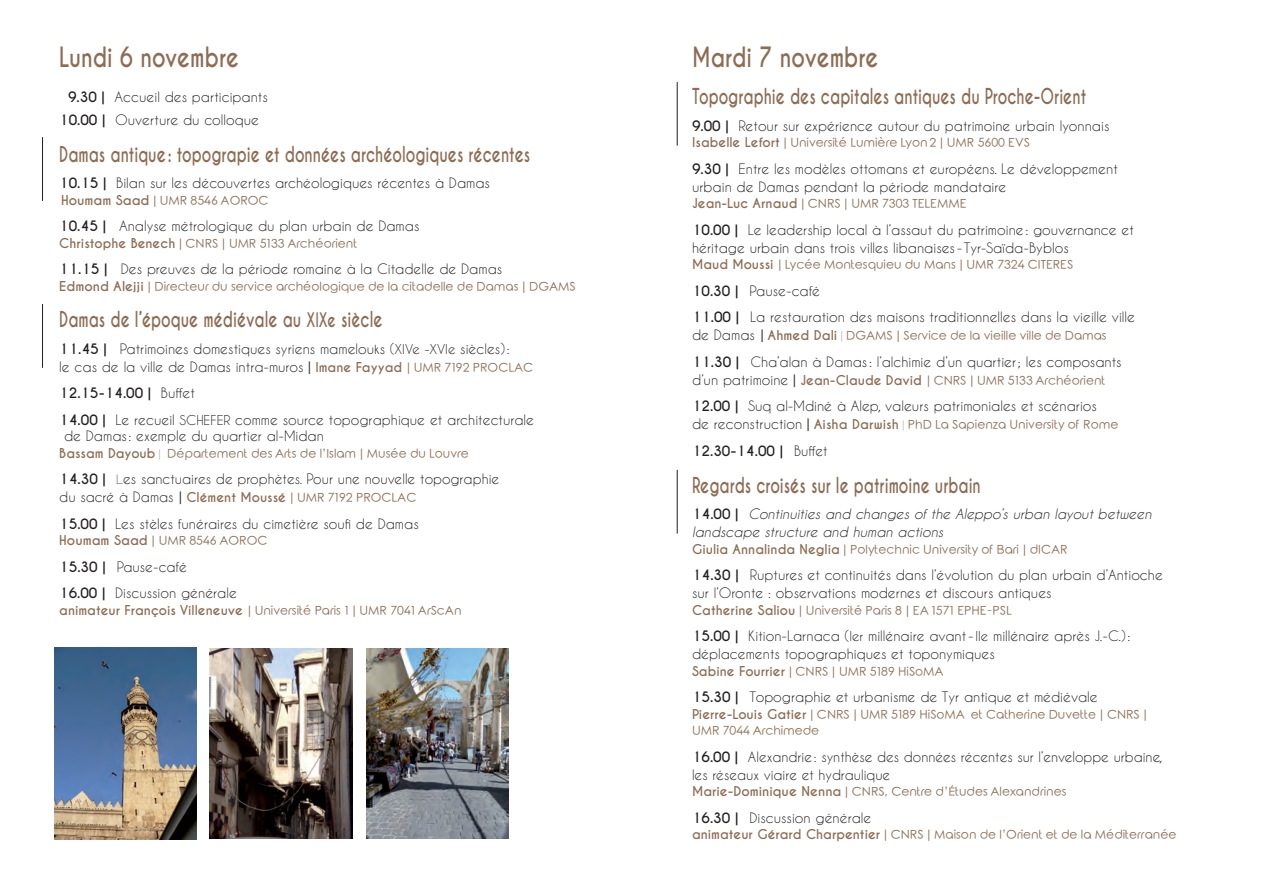
<style>
.page{position:relative;width:1263px;height:893px;background:#fff}
.page>*{position:absolute;margin:0;border:0;box-sizing:border-box;transform-origin:0 0}
.t1{font:700 26.25px "Caviar Dreams";color:#8d6c53;scale:.8 1}
.t2{font:700 20.7px "Caviar Dreams";color:#8d6c53;scale:.72 1}
.t3{font:13.5px/18px "Caviar Dreams";color:#231f20}
.t4{font:italic 13.5px/18px "Caviar Dreams";color:#231f20}
.t5{font:700 13.5px "Caviar Dreams";color:#231f20}
.t6{font:12px/16.5px "Rounded Elegance";color:#8d6c53}
.s1{font-weight:700}
.s2{font-family:"Caviar Dreams";font-weight:700;font-size:12.75px}
.s3{font-size:18.75px}
.s4{font-size:12.75px}
.s5{font-family:"Rounded Elegance"}
.s6{font-weight:700;font-size:12.75px;color:#8d6c53}
.s7{font-family:"Rounded Elegance";font-size:12px;color:#8d6c53}
.s8{font-weight:400}
.s9{font-family:"Roboto";font-weight:100}
.s10{font-family:"Caviar Dreams";font-size:13.5px;color:#231f20}
.s11{font-size:13.5px;color:#231f20}
.s12{font-family:"Roboto";font-weight:100;font-size:12.75px}
.s13{font-weight:700;font-style:normal}
</style>
<div class="page">
<hr style="left:677px;top:82px;width:1px;height:64px;background:#231f20">
<hr style="left:677px;top:470px;width:1px;height:64px;background:#231f20">
<hr style="left:42px;top:304px;width:1px;height:64px;background:#231f20">
<hr style="left:42px;top:137px;width:1px;height:64px;background:#231f20">
<img style="left:54px;top:647px;width:143px;height:192px">
<img style="left:366px;top:648px;width:143px;height:191px">
<img style="left:209px;top:648px;width:143px;height:191px">
<p class="t1" style="left:59px;top:42px;width:226px">Lundi 6 novembre</p>
<p class="t3" style="left:68px;top:88px;width:201px"><span class="s1">9.30 |</span> Accueil des participants</p>
<p class="t3" style="left:59px;top:110px;width:201px"><span class="s1">10.00 |</span> Ouverture du colloque</p>
<p class="t2" style="left:59px;top:141px;width:656px">Damas antique: topograpie et données archéologiques récentes</p>
<p class="t3" style="left:59px;top:174px;width:432px"><span class="s1">10.15 |</span> Bilan sur les découvertes archéologiques récentes à Damas</p>
<p class="t6" style="left:61px;top:193px;width:209px"><span class="s2">Houmam Saad</span> | UMR 8546 AOROC</p>
<p class="t3" style="left:59px;top:217px;width:362px"><span class="s1">10.45 |</span> Analyse métrologique du plan urbain de Damas</p>
<p class="t6" style="left:59px;top:236px;width:300px"><span class="s2">Christophe Benech</span> | CNRS | UMR 5133 Archéorient</p>
<p class="t3" style="left:59px;top:260px;width:444px"><span class="s1">11.15 |</span> Des preuves de la période romaine à la Citadelle de Damas</p>
<p class="t6" style="left:59px;top:279px;width:518px"><span class="s2">Edmond Alejji</span> | Directeur du service archéologique de la citadelle de Damas | DGAMS</p>
<p class="t2" style="left:59px;top:307px;width:450px">Damas de l’époque médiévale au <span class="s3">XIXe</span> siècle</p>
<p class="t3" style="left:59px;top:339px;width:475px"><span class="s1">11.45 |</span> Patrimoines domestiques syriens mamelouks (<span class="s4">XIVe -XVIe</span> siècles):<br>le cas de la ville de Damas intra-muros <span class="s5">|</span> <span class="s6">Imane Fayyad</span> <span class="s7">| UMR 7192 PROCLAC</span></p>
<p class="t5" style="left:59px;top:385px;width:137px">12.15-14.00 | <span class="s8">Buffet</span></p>
<p class="t3" style="left:64px;top:411px;width:472px;line-height:16.2px;text-indent:-5px"><span class="s1">14.00 |</span> Le recueil <span class="s4">SCHEFER</span> comme source topographique et architecturale de Damas: exemple du quartier al-Midan</p>
<p class="t6" style="left:59px;top:446px;width:411px"><span class="s2">Bassam Dayoub</span> <span class="s9">|</span> Département des Arts de l’Islam | Musée du Louvre</p>
<p class="t3" style="left:59px;top:470px;width:442px"><span class="s1">14.30 |</span> <span class="s9">L</span>es sanctuaires de prophètes. Pour une nouvelle topographie</p>
<p class="t6" style="left:59px;top:491px;width:359px"><span class="s10">du sacré à Damas</span> <span class="s11">|</span> <span class="s2">Clément Moussé</span> | UMR 7192 PROCLAC</p>
<p class="t3" style="left:59px;top:514px;width:361px"><span class="s1">15.00 |</span> Les stèles funéraires du cimetière soufi de Damas</p>
<p class="t6" style="left:59px;top:534px;width:210px"><span class="s2">Houmam Saad</span> | UMR 8546 AOROC</p>
<p class="t3" style="left:59px;top:557px;width:129px"><span class="s1">15.30 |</span> Pause-café</p>
<p class="t3" style="left:59px;top:584px;width:179px"><span class="s1">16.00 |</span> Discussion générale</p>
<p class="t6" style="left:59px;top:603px;width:404px"><span class="s2">animateur François Villeneuve</span> | Université Paris 1 | UMR 7041 ArScAn</p>
<p class="t1" style="left:692px;top:42px;width:235px">Mardi 7 novembre</p>
<p class="t2" style="left:692px;top:84px;width:549px">Topographie des capitales antiques du Proche-Orient</p>
<p class="t3" style="left:692px;top:116px;width:419px"><span class="s1">9.00 |</span> Retour sur expérience autour du patrimoine urbain lyonnais</p>
<p class="t6" style="left:692px;top:136px;width:339px"><span class="s2">Isabelle Lefort</span> | Université Lumière Lyon2 | UMR 5600 EVS</p>
<p class="t3" style="left:692px;top:159px;width:427px"><span class="s1">9.30 |</span> Entre les modèles ottomans et européens. Le développement urbain de Damas pendant la période mandataire</p>
<p class="t6" style="left:692px;top:197px;width:276px"><span class="s2">Jean-Luc Arnaud</span> | CNRS | UMR 7303 TELEMME</p>
<p class="t3" style="left:692px;top:220px;width:443px"><span class="s1">10.00 |</span> Le leadership local à l’assaut du patrimoine: gouvernance et héritage urbain dans trois villes libanaises -Tyr-Saïda-Byblos</p>
<p class="t6" style="left:692px;top:258px;width:383px"><span class="s2">Maud Moussi</span> | Lycée Montesquieu du Mans | UMR 7324 CITERES</p>
<p class="t3" style="left:692px;top:281px;width:130px"><span class="s1">10.30 |</span> Pause-café</p>
<p class="t3" style="left:692px;top:308px;width:444px"><span class="s1">11.00 |</span> La restauration des maisons traditionnelles dans la vieille ville</p>
<p class="t6" style="left:692px;top:329px;width:416px"><span class="s10">de Damas</span> <span class="s11">|</span> <span class="s2">Ahmed Dali</span> <span class="s12">|</span> DGAMS | Service de la vieille ville de Damas</p>
<p class="t3" style="left:692px;top:352px;width:431px"><span class="s1">11.30 |</span> Cha’alan à Damas: l’alchimie d’un quartier; les composants</p>
<p class="t6" style="left:692px;top:373px;width:415px"><span class="s10">d’un patrimoine</span> <span class="s11">|</span> <span class="s2">Jean-Claude David</span> | CNRS | UMR 5133 Archéorient</p>
<p class="t3" style="left:692px;top:397px;width:406px"><span class="s1">12.00 |</span> Suq al-Mdiné à Alep, valeurs patrimoniales et scénarios</p>
<p class="t6" style="left:692px;top:418px;width:428px"><span class="s10">de reconstruction</span> <span class="s11">|</span> <span class="s2">Aisha Darwish</span> <span class="s9">|</span> PhD La Sapienza University of Rome</p>
<p class="t5" style="left:692px;top:443px;width:137px">12.30-14.00 | <span class="s8">Buffet</span></p>
<p class="t2" style="left:692px;top:472px;width:403px">Regards croisés sur le patrimoine urbain</p>
<p class="t4" style="left:692px;top:505px;width:464px"><span class="s13">1 4 . 0 0 |</span> Continuities and changes of the Aleppo’s urban layout between landscape structure and human actions</p>
<p class="t6" style="left:692px;top:542px;width:377px"><span class="s2">Giulia Annalinda Neglia</span> | Polytechnic University of Bari | dICAR</p>
<p class="t3" style="left:692px;top:566px;width:472px"><span class="s1">14.30 |</span> Ruptures et continuités dans l’évolution du plan urbain d’Antioche sur l’Oronte : observations modernes et discours antiques</p>
<p class="t6" style="left:692px;top:603px;width:321px"><span class="s2">Catherine Saliou</span> | Université Paris 8 | EA 1571 EPHE-PSL</p>
<p class="t3" style="left:692px;top:627px;width:440px"><span class="s1">15.00 |</span> Kition-Larnaca (<span class="s4">Ier</span> millénaire avant - <span class="s4">IIe</span> millénaire après J.-C.): déplacements topographiques et toponymiques</p>
<p class="t6" style="left:692px;top:664px;width:253px"><span class="s2">Sabine Fourrier</span> | CNRS | UMR 5189 HiSoMA</p>
<p class="t3" style="left:692px;top:688px;width:407px"><span class="s1">15.30 |</span> Topographie et urbanisme de Tyr antique et médiévale</p>
<p class="t6" style="left:692px;top:707px;width:457px"><span class="s2">Pierre-Louis Gatier</span> | CNRS | UMR 5189 HiSoMA et Catherine Duvette | CNRS |<br>UMR 7044 Archimede</p>
<p class="t3" style="left:692px;top:747px;width:472px"><span class="s1">16.00 |</span> Alexandrie: synthèse des données récentes sur l’enveloppe urbaine, les réseaux viaire et hydraulique</p>
<p class="t6" style="left:692px;top:785px;width:376px"><span class="s2">Marie-Dominique Nenna</span> | CNRS, Centre d’Études Alexandrines</p>
<p class="t3" style="left:692px;top:808px;width:181px"><span class="s1">16.30 |</span> Discussion générale</p>
<p class="t6" style="left:692px;top:828px;width:486px"><span class="s2">animateur Gérard Charpentier</span> | CNRS | Maison de l’Orient et de la Méditerranée</p>
</div>
